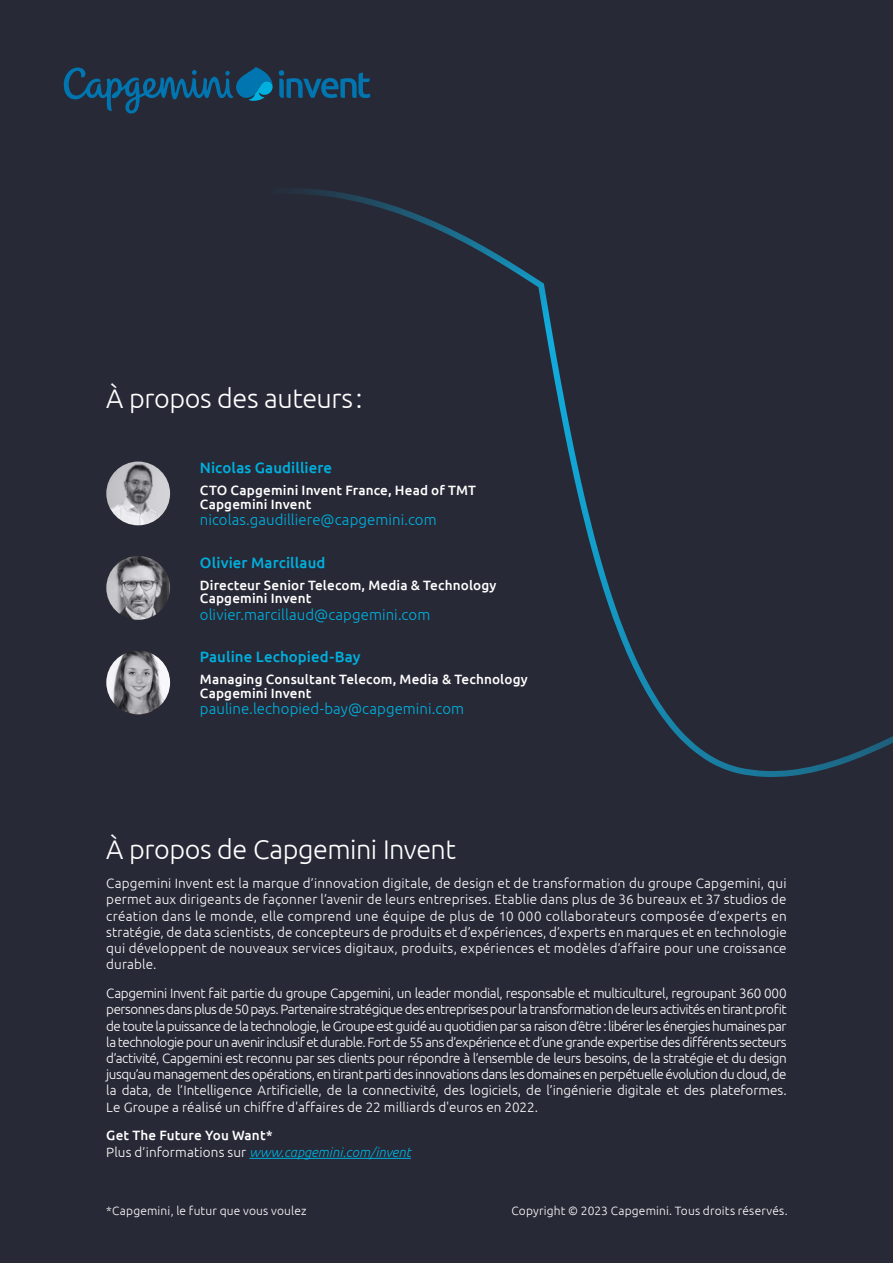
<style>
.page{position:relative;width:893px;height:1263px;background:#272936}
.page>*{position:absolute;margin:0;border:0;box-sizing:border-box;transform-origin:0 0}
.t1{font:300 27px "Ubuntu";letter-spacing:-.015em;color:#fff}
.t2{font:300 15px "Ubuntu";letter-spacing:.005em;color:#00b0df}
.t3{font:500 15px "Ubuntu";letter-spacing:.005em;color:#00b0df}
.t4{font:300 13.5px/16.2px "Ubuntu";letter-spacing:.01em;color:#fff;text-align:justify}
.t5{font:500 13.5px/13.5px "Ubuntu";letter-spacing:.01em;color:#fff}
.t6{font:italic 300 13.5px/16.2px "Ubuntu";color:#00b0df}
.t7{font:300 12px "Ubuntu";letter-spacing:.015em;color:#fff}
.s1{font-weight:500;font-style:normal;color:#fff}
.s2{font-style:normal;color:#fff}
</style>
<div class="page">
<svg style="left:279px;top:70px;width:91px;height:28px"></svg>
<svg style="left:64px;top:67px;width:209px;height:47px"></svg>
<hr style="left:249px;top:1158px;width:162px;height:1px;background:#00b0df">
<svg style="left:149px;top:188px;width:744px;height:589px"></svg>
<svg style="left:106px;top:651px;width:64px;height:63px;background:#9a9a9f"></svg>
<svg style="left:106px;top:556px;width:64px;height:64px;background:#8c8c91"></svg>
<svg style="left:106px;top:462px;width:64px;height:63px;background:#b2b2b7"></svg>
<h1 class="t1" style="left:106px;top:382px;width:258px">À propos des auteurs:</h1>
<p class="t3" style="left:200px;top:458px;width:134px">Nicolas Gaudilliere</p>
<p class="t5" style="left:200px;top:483px;width:278px">CTO Capgemini Invent France, Head of TMT<br>Capgemini Invent</p>
<p class="t2" style="left:200px;top:511px;width:238px">nicolas.gaudilliere@capgemini.com</p>
<p class="t3" style="left:200px;top:553px;width:127px">Olivier Marcillaud</p>
<p class="t5" style="left:200px;top:578px;width:298px">Directeur Senior Telecom, Media &amp; Technology<br>Capgemini Invent</p>
<p class="t2" style="left:200px;top:605px;width:232px">olivier.marcillaud@capgemini.com</p>
<p class="t3" style="left:200px;top:648px;width:162px">Pauline Lechopied-Bay</p>
<p class="t5" style="left:200px;top:672px;width:329px">Managing Consultant Telecom, Media &amp; Technology<br>Capgemini Invent</p>
<p class="t2" style="left:200px;top:700px;width:266px">pauline.lechopied-bay@capgemini.com</p>
<h1 class="t1" style="left:106px;top:833px;width:351px">À propos de Capgemini Invent</h1>
<p class="t4" style="left:106px;top:875px;width:682px">Capgemini Invent est la marque d’innovation digitale, de design et de transformation du groupe Capgemini, qui permet aux dirigeants de façonner l’avenir de leurs entreprises. Etablie dans plus de 36 bureaux et 37 studios de création dans le monde, elle comprend une équipe de plus de 10 000 collaborateurs composée d’experts en stratégie, de data scientists, de concepteurs de produits et d’expériences, d’experts en marques et en technologie qui développent de nouveaux services digitaux, produits, expériences et modèles d’affaire pour une croissance durable.</p>
<p class="t4" style="left:106px;top:985px;width:682px">Capgemini Invent fait partie du groupe Capgemini, un leader mondial, responsable et multiculturel, regroupant 360 000 personnes dans plus de 50 pays. Partenaire stratégique des entreprises pour la transformation de leurs activités en tirant profit de toute la puissance de la technologie, le Groupe est guidé au quotidien par sa raison d’être : libérer les énergies humaines par la technologie pour un avenir inclusif et durable. Fort de 55 ans d’expérience et d’une grande expertise des différents secteurs d’activité, Capgemini est reconnu par ses clients pour répondre à l’ensemble de leurs besoins, de la stratégie et du design jusqu’au management des opérations, en tirant parti des innovations dans les domaines en perpétuelle évolution du cloud, de la data, de l’Intelligence Artificielle, de la connectivité, des logiciels, de l’ingénierie digitale et des plateformes.<br>Le Groupe a réalisé un chiffre d'affaires de 22 milliards d'euros en 2022.</p>
<p class="t6" style="left:106px;top:1127px;width:306px"><span class="s1">Get The Future You Want*<br></span><span class="s2">Plus d’informations sur</span> www.capgemini.com/invent</p>
<p class="t7" style="left:106px;top:1203px;width:202px">*Capgemini, le futur que vous voulez</p>
<p class="t7" style="left:511px;top:1203px;width:278px">Copyright © 2023 Capgemini. Tous droits réservés.</p>
</div>
